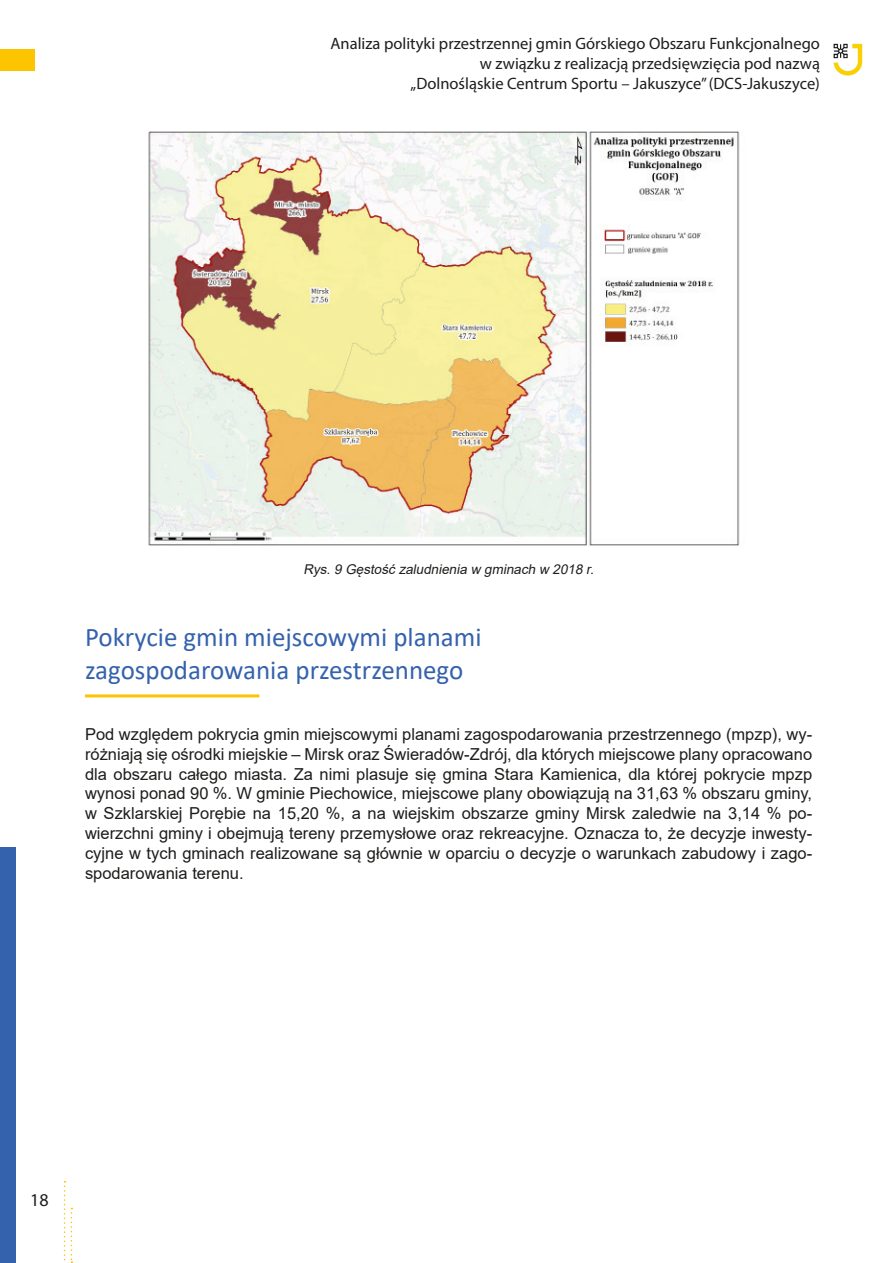
<style>
.page{position:relative;width:893px;height:1263px;background:#fff}
.page>*{position:absolute;margin:0;border:0;box-sizing:border-box;transform-origin:0 0}
.t1{font:27px "Calibri";color:#3562ac}
.t2{font:18px "Myriad Pro";color:#1d1d1b}
.t3{font:16.5px/19.8px "Arial";color:#1d1d1b;text-align:justify}
.t4{font:16.5px/19.8px "Myriad Pro";color:#1d1d1b;text-align:right}
.t5{font:italic 13.5px "Arial";color:#1d1d1b}
</style>
<div class="page">
<div style="left:0;top:847px;width:16px;height:416px;background:#3562ac"></div>
<svg style="left:64px;top:1181px;width:8px;height:82px"></svg>
<hr style="left:85px;top:694px;width:174px;height:3px;background:#fdc400">
<div style="left:0;top:49px;width:34px;height:21px;background:#fdc400"></div>
<img style="left:833px;top:43px;width:30px;height:33px">
<img style="left:148px;top:131px;width:592px;height:415px">
<p class="t4" style="left:331px;top:33px;width:491px">Analiza polityki przestrzennej gmin Górskiego Obszaru Funkcjonalnego w związku z realizacją przedsięwzięcia pod nazwą<br>„Dolnośląskie Centrum Sportu – Jakuszyce” (DCS-Jakuszyce)</p>
<p class="t5" style="left:303px;top:560px;width:295px">Rys.9 Gęstość zaludnienia w gminach w 2018 r.</p>
<p class="t1" style="left:85px;top:619px;width:398px">Pokrycie gmin miejscowymi planami</p>
<p class="t1" style="left:85px;top:651px;width:380px">zagospodarowania przestrzennego</p>
<p class="t3" style="left:85px;top:724px;width:729px">Pod względem pokrycia gmin miejscowymi planami zagospodarowania przestrzennego (mpzp), wy&shy;różniają się ośrodki miejskie – Mirsk oraz Świeradów-Zdrój, dla których miejscowe plany opracowano dla obszaru całego miasta. Za nimi plasuje się gmina Stara Kamienica, dla której pokrycie mpzp wynosi ponad 90 %. W gminie Piechowice, miejscowe plany obowiązują na 31,63 % obszaru gminy,</p>
<p class="t3" style="left:85px;top:803px;width:729px">w Szklarskiej Porębie na 15,20 %, a na wiejskim obszarze gminy Mirsk zaledwie na 3,14 % po&shy;wierzchni gminy i obejmują tereny przemysłowe oraz rekreacyjne. Oznacza to, że decyzje inwesty&shy;cyjne w tych gminach realizowane są głównie w oparciu o decyzje o warunkach zabudowy i zago&shy;spodarowania terenu.</p>
<p class="t2" style="left:30px;top:1189px;width:20px">18</p>
</div>
